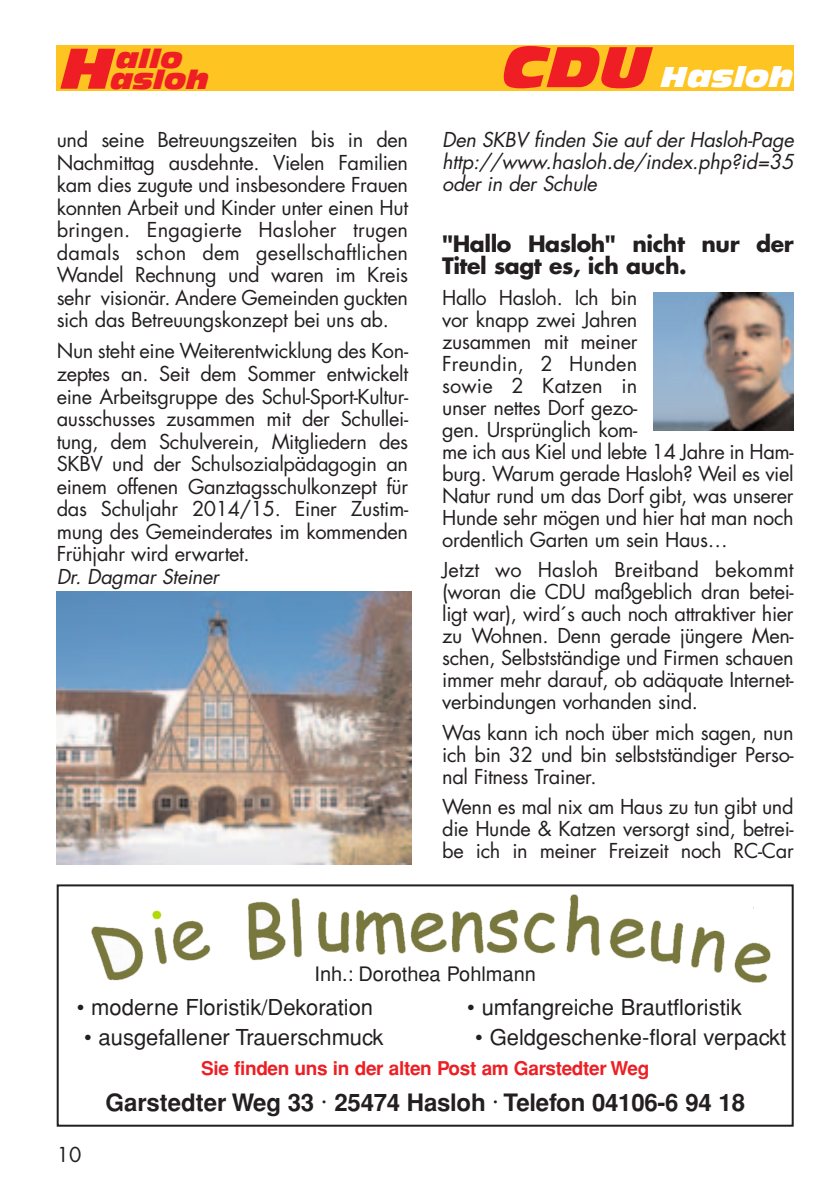
<style>
.page{position:relative;width:840px;height:1190px;background:#fff}
.page>*{position:absolute;margin:0;border:0;box-sizing:border-box;transform-origin:0 0}
.t1{font:italic 28px "Antique Olive Nord";color:#fff}
.t2{font:italic 26px "Antique Olive Nord";color:#ee1e24}
.t3{font:700 24px "Helvetica";letter-spacing:-.01em;color:#231f20}
.t4{font:22px "Helvetica";color:#231f20}
.t5{font:700 22px/22px "Futura";letter-spacing:-.02em;color:#231f20}
.t6{font:20px/22px "Futura";letter-spacing:-.02em;color:#231f20;text-align:justify}
.t7{font:italic 20px/22px "Futura";color:#231f20;text-align:justify}
.t8{font:20px "Helvetica";color:#231f20}
.t9{font:700 19px "Helvetica";letter-spacing:-.015em;color:#ee1f24}
.s1{font-size:56px;color:#ee1e24}
.s2{font-size:56px}
</style>
<div class="page">
<div style="left:57px;top:45px;width:737px;height:46px;background:#fec422"></div>
<div style="left:57px;top:884px;width:737px;height:243px;border:2px solid #231f20"></div>
<img style="left:91px;top:894px;width:680px;height:89px">
<div style="left:57px;top:591px;width:355px;height:279px;background:linear-gradient(to right,#fff,#fff)"></div>
<img style="left:57px;top:591px;width:355px;height:273px">
<img style="left:653px;top:293px;width:141px;height:138px">
<h2 class="t2" style="left:116px;top:48px;width:68px">allo</h2>
<h1 class="t1" style="left:503px;top:66px;width:292px"><span class="s1">CDU</span> Hasloh</h1>
<h2 class="t2" style="left:61px;top:69px;width:149px"><span class="s2">H</span>asloh</h2>
<p class="t6" style="left:57px;top:130px;width:353px;line-height:22.6px">und seine Betreuungszeiten bis in den Nachmittag ausdehnte. Vielen Familien kam dies zugute und insbesondere Frauen konnten Arbeit und Kinder unter einen Hut bringen. Engagierte Hasloher trugen damals schon dem gesellschaftlichen Wandel Rechnung und waren im Kreis sehr visionär. Andere Gemeinden guckten sich das Betreuungskonzept bei uns ab.</p>
<p class="t6" style="left:57px;top:341px;width:353px;line-height:22.6px">Nun steht eine Weiterentwicklung des Kon&shy;zeptes an. Seit dem Sommer entwickelt eine Arbeitsgruppe des Schul-Sport-Kultur&shy;ausschusses zusammen mit der Schullei&shy;tung, dem Schulverein, Mitgliedern des SKBV und der Schulsozialpädagogin an einem offenen Ganztagsschulkonzept für das Schuljahr 2014/15. Einer Zustim&shy;mung des Gemeinderates im kommenden Frühjahr wird erwartet.</p>
<p class="t7" style="left:57px;top:567px;width:167px">Dr. Dagmar Steiner</p>
<p class="t7" style="left:442px;top:130px;width:356px">Den SKBV finden Sie auf der Hasloh-Page http://www.hasloh.de/index.php?id=35 oder in der Schule</p>
<p class="t5" style="left:442px;top:235px;width:353px">"Hallo Hasloh" nicht nur der<br>Titel sagt es, ich auch.</p>
<p class="t6" style="left:442px;top:288px;width:353px;text-align:left">Hallo Hasloh. Ich bin<br>vor knapp zwei Jahren<br>zusammen mit meiner<br>Freundin, 2 Hunden<br>sowie 2 Katzen in<br>unser nettes Dorf gezo-<br>gen. Ursprünglich kom-<br>me ich aus Kiel und lebte 14 Jahre in Ham&shy;burg. Warum gerade Hasloh? Weil es viel<br>Natur rund um das Dorf gibt, was unserer<br>Hunde sehr mögen und hier hat man noch ordentlich Garten um sein Haus…</p>
<p class="t6" style="left:442px;top:560px;width:353px">Jetzt wo Hasloh Breitband bekommt (woran die CDU maßgeblich dran betei&shy;ligt war), wird´s auch noch attraktiver hier zu Wohnen. Denn gerade jüngere Men&shy;schen, Selbstständige und Firmen schauen immer mehr darauf, ob adäquate Internet&shy;verbindungen vorhanden sind.</p>
<p class="t6" style="left:442px;top:723px;width:353px">Was kann ich noch über mich sagen, nun ich bin 32 und bin selbstständiger Perso&shy;nal Fitness Trainer.</p>
<p class="t6" style="left:442px;top:797px;width:353px">Wenn es mal nix am Haus zu tun gibt und die Hunde &amp; Katzen versorgt sind, betrei&shy;be ich in meiner Freizeit noch RC-Car</p>
<p class="t8" style="left:314px;top:967px;width:223px">Inh.: Dorothea Pohlmann</p>
<p class="t4" style="left:77px;top:999px;width:298px">• moderne Floristik/Dekoration</p>
<p class="t4" style="left:467px;top:999px;width:276px">• umfangreiche Brautfloristik</p>
<p class="t4" style="left:84px;top:1029px;width:301px">• ausgefallener Trauerschmuck</p>
<p class="t4" style="left:475px;top:1029px;width:313px">• Geldgeschenke-floral verpackt</p>
<p class="t9" style="left:201px;top:1061px;width:450px">Sie finden uns in der alten Post am Garstedter Weg</p>
<p class="t3" style="left:105px;top:1094px;width:641px">Garstedter Weg 33 · 25474 Hasloh · Telefon 04106-6 94 18</p>
<p class="t6" style="left:57px;top:1145px;width:26px">10</p>
</div>
